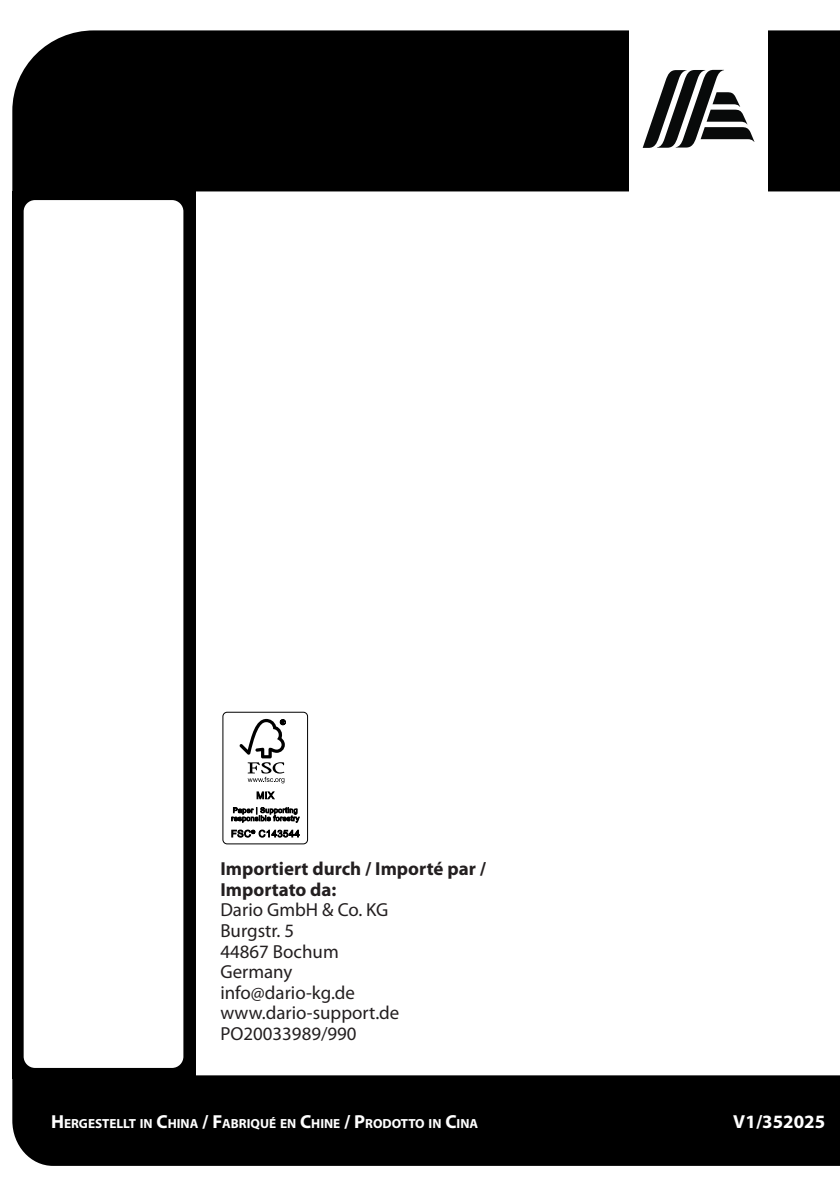
<style>
.page{position:relative;width:840px;height:1191px;background:#fff}
.page>*{position:absolute;margin:0;border:0;box-sizing:border-box;transform-origin:0 0}
.t1{font:18.8px/20.6px "Myriad Pro";color:#231f20}
.t2{font:700 18.8px/20.6px "Myriad Pro";color:#231f20}
.t3{font:700 18.8px "Myriad Pro";color:#fff}
.t4{font:700 13.2px "Myriad Pro";color:#fff}
.s1{font-size:18.8px}
</style>
<div class="page">
<div style="left:12px;top:30px;width:827px;height:161px;background:#000"></div>
<div style="left:12px;top:1075px;width:827px;height:90px;background:#000"></div>
<div style="left:12px;top:191px;width:183px;height:887px;background:#000"></div>
<div style="left:24px;top:200px;width:159px;height:868px;background:#fff;border-radius:11px"></div>
<div style="left:629px;top:17px;width:138px;height:184px;background:#fff"></div>
<svg style="left:642px;top:70px;width:112px;height:78px"></svg>
<div style="left:222px;top:712px;width:86px;height:132px;border:1px solid #000;border-radius:4px"></div>
<svg style="left:239px;top:719px;width:46px;height:64px"></svg>
<svg style="left:256px;top:791px;width:18px;height:9px"></svg>
<svg style="left:231px;top:807px;width:68px;height:16px"></svg>
<svg style="left:231px;top:829px;width:68px;height:8px"></svg>
<p class="t2" style="left:220px;top:858px;width:267px">Importiert durch / Importé par /<br>Importato da:</p>
<p class="t1" style="left:220px;top:899px;width:169px">Dario GmbH &amp; Co. KG</p>
<p class="t1" style="left:220px;top:920px;width:75px">Burgstr. 5</p>
<p class="t1" style="left:220px;top:940px;width:120px">44867 Bochum</p>
<p class="t1" style="left:220px;top:961px;width:180px">Germany info@dario-kg.de www.dario-support.de</p>
<p class="t1" style="left:220px;top:1023px;width:138px">PO20033989/990</p>
<p class="t4" style="left:51px;top:1115px;width:428px"><span class="s1">H</span> ERGESTELLT IN <span class="s1">C</span>HINA <span class="s1">/ F</span>ABRIQUÉ EN <span class="s1">C</span>HINE <span class="s1">/ P</span>RODOTTO IN <span class="s1">C</span>INA</p>
<p class="t3" style="left:732px;top:1109px;width:93px">V1/352025</p>
</div>
